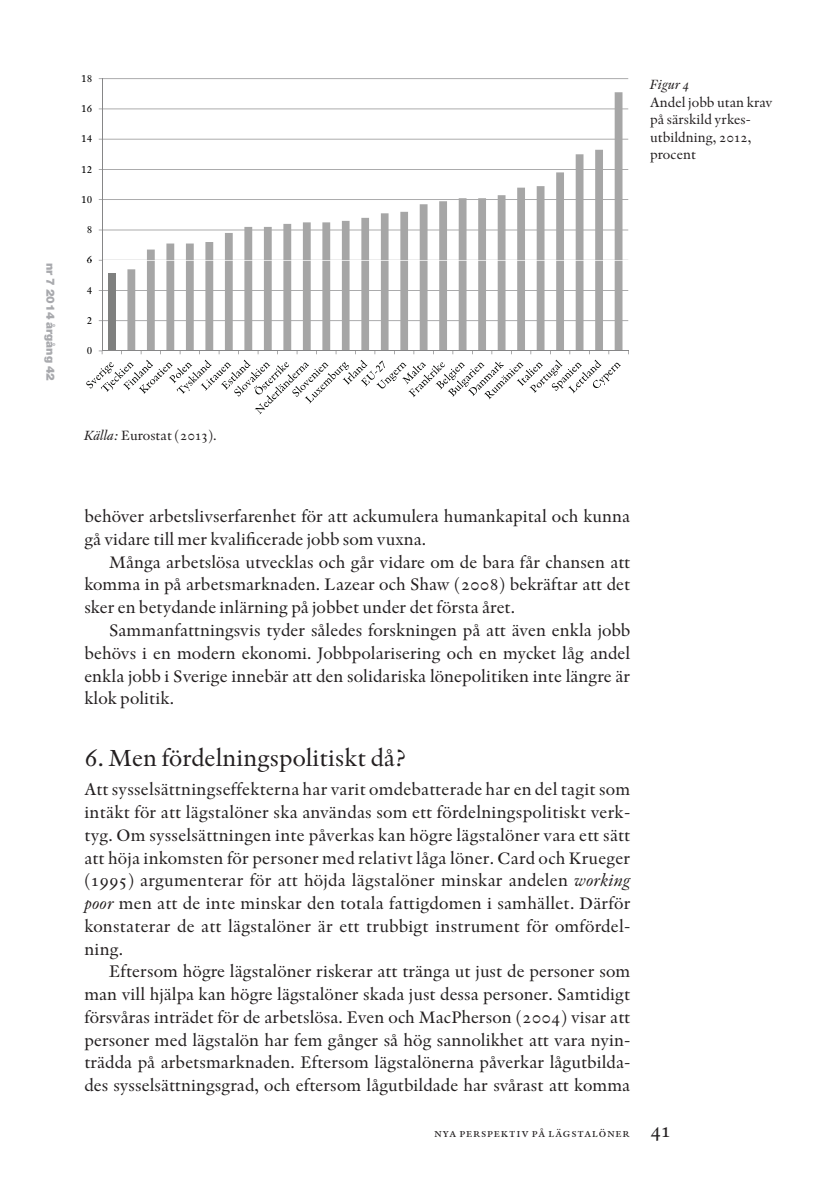
<style>
.page{position:relative;width:819px;height:1201px;background:#fff}
.page>*{position:absolute;margin:0;border:0;box-sizing:border-box;transform-origin:0 0}
.Rubrik_2_normal{font:24.5px "Indigo Os F";color:#231f20}
.Artikel_bröd_indrag{font:17.5px/22.8px "Indigo Os F";color:#231f20;text-align:justify}
.Artikel_bröd{font:17.5px/22.8px "Indigo Os F";letter-spacing:.01em;color:#231f20;text-align:justify}
.Artikel_Marginaltext{font:14px/17.5px "Indigo Os F";color:#231f20}
.Artikel_Källa{font:14px "Indigo Os F";color:#231f20}
.Artikel_Marginaltext-2{font:italic 14px "Indigo Os F";color:#231f20}
.t1{font:12.25px "Indigo SC";color:#231f20}
.t2{font:900 11.38px "Helvetica Neue";color:#a8a9ad}
.t3{font:11.03px "Indigo";color:#000}
.s1{font-style:italic}
.s2{font-size:21px}
</style>
<div class="page">
<hr style="left:102px;top:78px;width:526px;height:1px;background:#868687">
<hr style="left:102px;top:109px;width:526px;height:1px;background:#868687">
<hr style="left:102px;top:139px;width:526px;height:1px;background:#868687">
<hr style="left:102px;top:169px;width:526px;height:1px;background:#868687">
<hr style="left:102px;top:199px;width:526px;height:1px;background:#868687">
<hr style="left:102px;top:230px;width:526px;height:1px;background:#868687">
<hr style="left:102px;top:260px;width:526px;height:1px;background:#868687">
<svg style="left:147px;top:92px;width:475px;height:169px"></svg>
<hr style="left:102px;top:79px;width:1px;height:182px;background:#868687">
<hr style="left:102px;top:290px;width:526px;height:1px;background:#868687">
<hr style="left:102px;top:320px;width:526px;height:1px;background:#868687">
<div style="left:108px;top:274px;width:8px;height:77px;background:#7f807f"></div>
<svg style="left:127px;top:261px;width:495px;height:89px"></svg>
<hr style="left:102px;top:261px;width:1px;height:90px;background:#868687">
<hr style="left:102px;top:350px;width:526px;height:1px;background:#868687">
<svg style="left:86px;top:350px;width:535px;height:64px"></svg>
<p class="t2" style="left:57px;top:263px;width:119px;rotate:90deg">nr 7 2014 årgång 42</p>
<p class="t3" style="left:81px;top:72px;width:12px">18</p>
<p class="t3" style="left:81px;top:102px;width:12px">16</p>
<p class="t3" style="left:81px;top:132px;width:12px">14</p>
<p class="t3" style="left:81px;top:162px;width:12px">12</p>
<p class="t3" style="left:81px;top:193px;width:12px">10</p>
<p class="t3" style="left:87px;top:223px;width:7px">8</p>
<p class="t3" style="left:87px;top:253px;width:7px">6</p>
<p class="t3" style="left:87px;top:283px;width:7px">4</p>
<p class="t3" style="left:87px;top:314px;width:7px">2</p>
<p class="t3" style="left:87px;top:344px;width:7px">0</p>
<p class="Artikel_Marginaltext-2" style="left:650px;top:76px;width:40px">Figur 4</p>
<p class="Artikel_Marginaltext" style="left:650px;top:93px;width:124px">Andel jobb utan krav på särskild yrkes&shy;utbildning, 2012, procent</p>
<p class="Artikel_Källa" style="left:84px;top:427px;width:134px"><span class="s1">Källa:</span> Eurostat (2013).</p>
<p class="Artikel_bröd_indrag" style="left:84px;top:505px;width:547px">behöver arbetslivserfarenhet för att ackumulera humankapital och kunna gå vidare till mer kvalificerade jobb som vuxna.</p>
<p class="Artikel_bröd_indrag" style="left:84px;top:550px;width:547px;text-indent:25px">Många arbetslösa utvecklas och går vidare om de bara får chansen att komma in på arbetsmarknaden. Lazear och Shaw (2008) bekräftar att det sker en betydande inlärning på jobbet under det första året.</p>
<p class="Artikel_bröd_indrag" style="left:84px;top:619px;width:547px;text-indent:25px">Sammanfattningsvis tyder således forskningen på att även enkla jobb behövs i en modern ekonomi. Jobbpolarisering och en mycket låg andel enkla jobb i Sverige innebär att den solidariska lönepolitiken inte längre är klok politik.</p>
<p class="Rubrik_2_normal" style="left:84px;top:743px;width:323px">6. Men fördelningspolitiskt då?</p>
<p class="Artikel_bröd" style="left:84px;top:778px;width:547px">Att sysselsättningseffekterna har varit omdebatterade har en del tagit som intäkt för att lägstalöner ska användas som ett fördelningspolitiskt verk&shy;tyg. Om sysselsättningen inte påverkas kan högre lägstalöner vara ett sätt att höja inkomsten för personer med relativt låga löner. Card och Krueger (1995) argumenterar för att höjda lägstalöner minskar andelen <span class="s1">working poor</span> men att de inte minskar den totala fattigdomen i samhället. Därför konstaterar de att lägstalöner är ett trubbigt instrument för omfördel&shy;ning.</p>
<p class="Artikel_bröd_indrag" style="left:84px;top:960px;width:547px;text-indent:25px">Eftersom högre lägstalöner riskerar att tränga ut just de personer som man vill hjälpa kan högre lägstalöner skada just dessa personer. Samtidigt försvåras inträdet för de arbetslösa. Even och MacPherson (2004) visar att personer med lägstalön har fem gånger så hög sannolikhet att vara nyin&shy;trädda på arbetsmarknaden. Eftersom lägstalönerna påverkar lågutbilda&shy;des sysselsättningsgrad, och eftersom lågutbildade har svårast att komma</p>
<p class="t1" style="left:433px;top:1125px;width:238px">nya perspektiv på lägstalöner <span class="s2">41</span></p>
</div>
